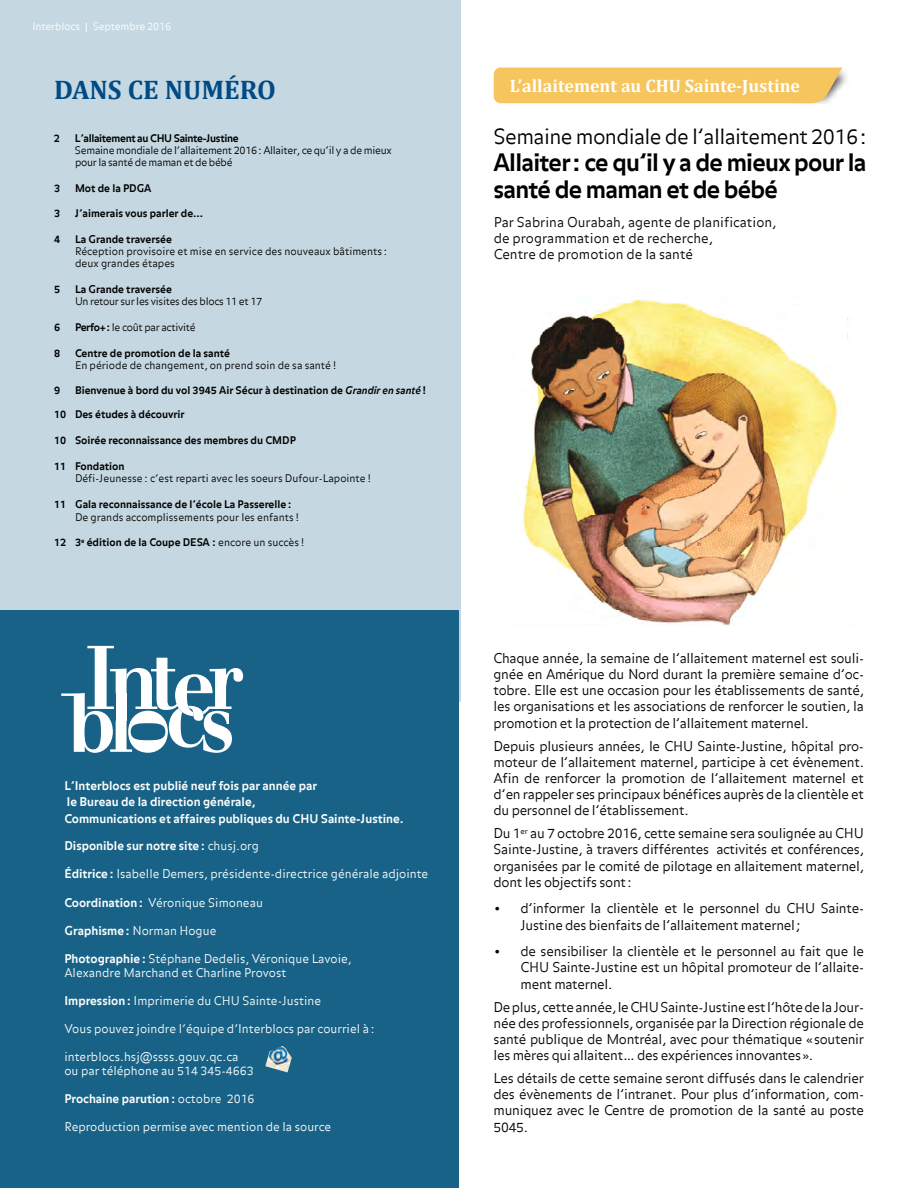
<style>
.page{position:relative;width:918px;height:1188px;background:#fff}
.page>*{position:absolute;margin:0;border:0;box-sizing:border-box;transform-origin:0 0}
.t1{font:700 27px "Cambria";color:#004a85}
.t2{font:700 24px/27px "Balance";letter-spacing:-.03em;color:#000}
.t3{font:300 21px "Balance";letter-spacing:-.03em;color:#000}
.t4{font:700 18px "Cambria";color:#fff}
.t5{font:300 13.5px/16.2px "Balance";letter-spacing:-.02em;color:#000;text-align:justify}
.t6{font:300 13.5px/16.2px "Balance";color:#000}
.t7{font:300 12px/14.4px "Balance";color:#fff}
.t8{font:700 12px/16.5px "Balance";color:#fff}
.t9{font:700 10.5px "Balance";color:#000}
.t10{font:300 10.5px/12px "Balance";color:#000}
.t11{font:300 10.5px/12px "Balance";letter-spacing:-.03em;color:#000}
.t12{font:700 10.5px "Balance";letter-spacing:-.03em;color:#000}
.t13{font:300 10.5px "Balance";letter-spacing:-.015em;color:#fff}
.s1{font-family:"Cambria";font-weight:700}
.s2{font-weight:700}
.s3{font-style:italic}
.s4{font-weight:300}
.s5{font-size:16.5px}
</style>
<div class="page">
<div style="left:0;top:610px;width:459px;height:578px;background:#176286"></div>
<svg style="left:0;top:0;width:461px;height:702px;background:#b3cbd7"></svg>
<svg style="left:61px;top:646px;width:182px;height:107px"></svg>
<img style="left:265px;top:1046px;width:27px;height:26px">
<div style="left:781px;top:67px;width:70px;height:39px;background:#000;opacity:.75"></div>
<div style="left:494px;top:67px;width:348px;height:36px;background:#f6c55e"></div>
<img style="left:522px;top:299px;width:326px;height:326px">
<div style="left:787px;top:306px;width:60px;height:36px;background:#fff"></div>
<p class="t13" style="left:32px;top:20px;width:140px">Interblocs <span class="s1">|</span> Septembre 2016</p>
<h1 class="t1" style="left:54px;top:71px;width:223px">DANS CE NUMÉRO</h1>
<p class="t9" style="left:54px;top:132px;width:8px">2</p>
<p class="t12" style="left:75px;top:132px;width:165px">L’allaitement au CHU Sainte-Justine</p>
<p class="t11" style="left:75px;top:145px;width:318px">Semaine mondiale de l’allaitement 2016: Allaiter, ce qu’il y a de mieux pour la santé de maman et de bébé</p>
<p class="t9" style="left:54px;top:181px;width:8px">3</p>
<p class="t9" style="left:75px;top:181px;width:78px">Mot de la PDGA</p>
<p class="t9" style="left:54px;top:207px;width:8px">3</p>
<p class="t9" style="left:75px;top:207px;width:130px">J’aimerais vous parler de...</p>
<p class="t9" style="left:54px;top:232px;width:8px">4</p>
<p class="t9" style="left:75px;top:232px;width:98px">La Grande traversée</p>
<p class="t10" style="left:75px;top:245px;width:314px">Réception provisoire et mise en service des nouveaux bâtiments : deux grandes étapes</p>
<p class="t9" style="left:54px;top:282px;width:8px">5</p>
<p class="t9" style="left:75px;top:282px;width:98px">La Grande traversée</p>
<p class="t11" style="left:75px;top:296px;width:189px">Un retour sur les visites des blocs 11 et 17</p>
<p class="t9" style="left:54px;top:321px;width:8px">6</p>
<p class="t11" style="left:75px;top:322px;width:122px"><span class="s2">Perfo+:</span> le coût par activité</p>
<p class="t9" style="left:54px;top:347px;width:8px">8</p>
<p class="t9" style="left:75px;top:347px;width:156px">Centre de promotion de la santé</p>
<p class="t10" style="left:75px;top:360px;width:263px">En période de changement, on prend soin de sa santé!</p>
<p class="t9" style="left:54px;top:384px;width:8px">9</p>
<p class="t9" style="left:75px;top:384px;width:353px">Bienvenue à bord du vol 3945 Air Sécur à destination de <span class="s3">Grandir en santé</span>!</p>
<p class="t9" style="left:54px;top:408px;width:132px">10 Des études à découvrir</p>
<p class="t9" style="left:54px;top:433px;width:243px">10 Soirée reconnaissance des membres du CMDP</p>
<p class="t9" style="left:54px;top:459px;width:72px">11 Fondation</p>
<p class="t10" style="left:75px;top:473px;width:298px">Défi-Jeunesse: c’est reparti avec les soeurs Dufour-Lapointe!</p>
<p class="t9" style="left:54px;top:498px;width:239px">11 Gala reconnaissance de l’école La Passerelle:</p>
<p class="t10" style="left:75px;top:512px;width:226px">De grands accomplissements pour les enfants !</p>
<p class="t9" style="left:54px;top:536px;width:252px">12 3<sup>e</sup> édition de la Coupe DESA : <span class="s4">encore un succès !</span></p>
<p class="t8" style="left:64px;top:777px;width:341px">L’Interblocs est publié neuf fois par année par<br>le Bureau de la direction générale,<br>Communications et affaires publiques du CHU Sainte-Justine.</p>
<p class="t8" style="left:64px;top:838px;width:196px">Disponible sur notre site: <span class="s4">chusj.org</span></p>
<p class="t7" style="left:64px;top:867px;width:365px"><span class="s2">Éditrice:</span> Isabelle Demers, présidente-directrice générale adjointe</p>
<p class="t7" style="left:64px;top:896px;width:200px"><span class="s2">Coordination:</span> Véronique Simoneau</p>
<p class="t7" style="left:64px;top:924px;width:153px"><span class="s2">Graphisme:</span> Norman Hogue</p>
<p class="t7" style="left:64px;top:952px;width:289px"><span class="s2">Photographie:</span> Stéphane Dedelis, Véronique Lavoie,<br>Alexandre Marchand et Charline Provost</p>
<p class="t7" style="left:64px;top:994px;width:258px"><span class="s2">Impression:</span> Imprimerie du CHU Sainte-Justine</p>
<p class="t7" style="left:64px;top:1022px;width:312px">Vous pouvez joindre l’équipe d’Interblocs par courriel à:</p>
<p class="t7" style="left:64px;top:1050px;width:191px">interblocs.hsj@ssss.gouv.qc.ca ou par téléphone au 514 345-4663</p>
<p class="t8" style="left:64px;top:1091px;width:192px">Prochaine parution: <span class="s4">octobre 2016</span></p>
<p class="t7" style="left:64px;top:1120px;width:268px">Reproduction permise avec mention de la source</p>
<h3 class="t4" style="left:510px;top:73px;width:292px">L’allaitement au CHU Sainte-Justine</h3>
<h3 class="t3" style="left:494px;top:123px;width:375px">Semaine mondiale de l’allaitement 2016:</h3>
<h2 class="t2" style="left:494px;top:150px;width:374px">Allaiter: ce qu’il y a de mieux pour la santé de maman et de bébé</h2>
<p class="t6" style="left:494px;top:214px;width:284px">Par Sabrina Ourabah, agente de planification, de programmation et de recherche,<br>Centre de promotion de la santé</p>
<p class="t5" style="left:494px;top:650px;width:372px">Chaque année, la semaine de l’allaitement maternel est souli&shy;gnée en Amérique du Nord durant la première semaine d’oc&shy;tobre. Elle est une occasion pour les établissements de santé, les organisations et les associations de renforcer le soutien, la promotion et la protection de l’allaitement maternel.</p>
<p class="t5" style="left:494px;top:738px;width:372px">Depuis plusieurs années, le CHU Sainte-Justine, hôpital pro&shy;moteur de l’allaitement maternel, participe à cet évènement.<br>Afin de renforcer la promotion de l’allaitement maternel et d’en rappeler ses principaux bénéfices auprès de la clientèle et du personnel de l’établissement.</p>
<p class="t5" style="left:494px;top:826px;width:372px">Du 1<sup>er</sup> au 7 octobre 2016, cette semaine sera soulignée au CHU Sainte-Justine, à travers différentes activités et conférences, organisées par le comité de pilotage en allaitement maternel, dont les objectifs sont:</p>
<p class="t5" style="left:521px;top:901px;width:345px;text-indent:-27px"><span class="s5">•</span> d’informer la clientèle et le personnel du CHU Sainte-<br>Justine des bienfaits de l’allaitement maternel;</p>
<p class="t5" style="left:521px;top:944px;width:345px;text-indent:-27px"><span class="s5">•</span> de sensibiliser la clientèle et le personnel au fait que le CHU Sainte-Justine est un hôpital promoteur de l’allaite&shy;ment maternel.</p>
<p class="t5" style="left:494px;top:999px;width:372px">De plus, cette année, le CHU Sainte-Justine est l’hôte de la Jour&shy;née des professionnels, organisée par la Direction régionale de santé publique de Montréal, avec pour thématique «soutenir les mères qui allaitent… des expériences innovantes».</p>
<p class="t5" style="left:494px;top:1071px;width:372px">Les détails de cette semaine seront diffusés dans le calendrier des évènements de l’intranet. Pour plus d’information, com&shy;muniquez avec le Centre de promotion de la santé au poste 5045.</p>
</div>
